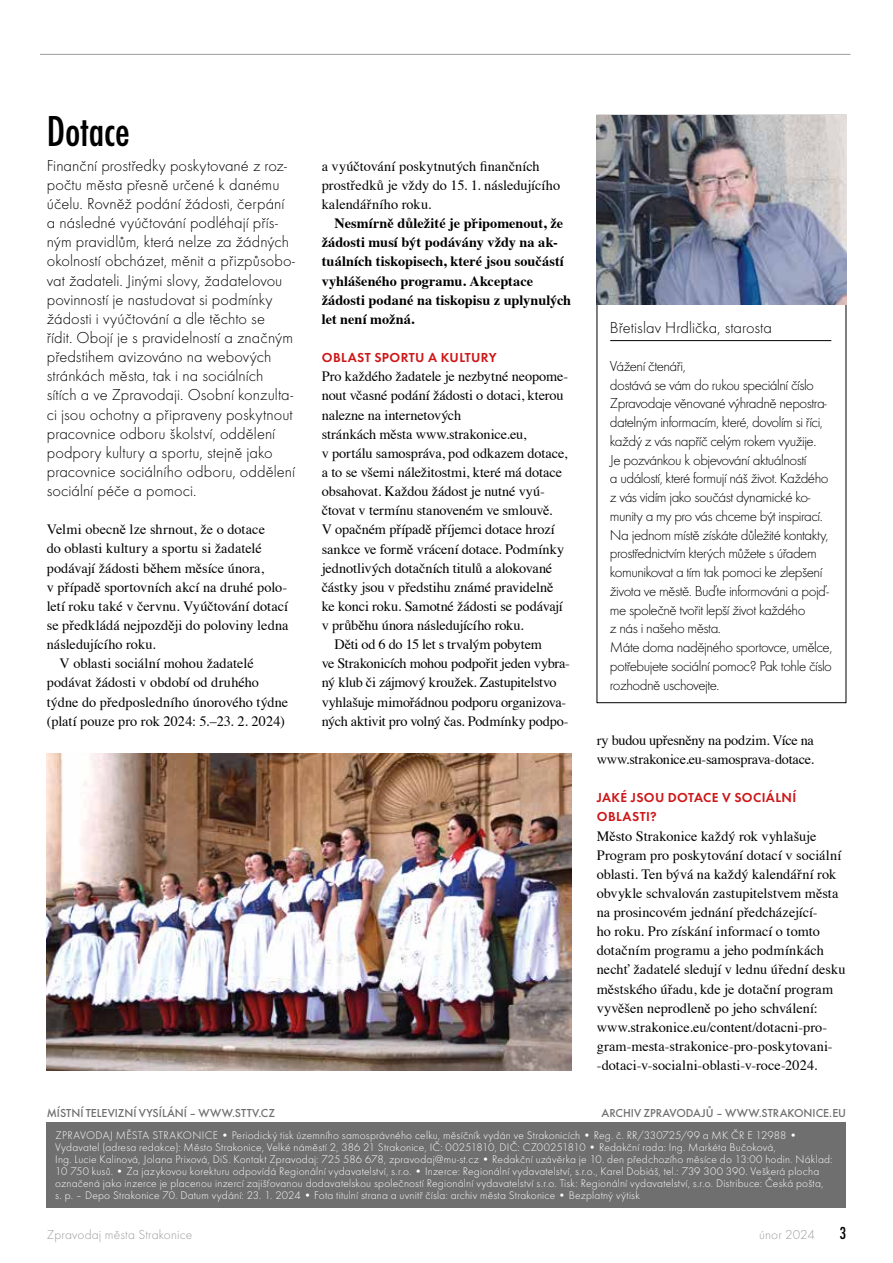
<style>
.page{position:relative;width:893px;height:1263px;background:#fff}
.page>*{position:absolute;margin:0;border:0;box-sizing:border-box;transform-origin:0 0}
.t1{font:500 condensed 45px "Futura TOT";letter-spacing:-.005em;color:#000}
.t2{font:500 condensed 18px "Futura TOT";color:#000}
.t3{font:16.5px/19.2px "Futura TOT Ligh";letter-spacing:.005em;color:#000}
.t4{font:15px/18.8px "Futura TOT Ligh";letter-spacing:-.035em;color:#000}
.t5{font:14.25px/19.2px "Times";color:#000}
.t6{font:700 14.25px/19.2px "Times";letter-spacing:.005em;color:#000}
.t7{font:14.25px/19.2px "Times";letter-spacing:-.02em;color:#000}
.t8{font:14.25px "Times";letter-spacing:-.025em;color:#000}
.t9{font:600 13.5px/19.2px "Futura TOT";letter-spacing:.03em;color:#cd1719}
.t10{font:13.5px "Futura TOT Ligh";letter-spacing:.01em;color:#9d9d9c}
.t11{font:500 12px "Futura TOT";color:#706f6f}
.t12{font:11.55px/12px "Futura TOT Ligh";letter-spacing:.015em;color:#fff}
</style>
<div class="page">
<div style="left:47px;top:1122px;width:799px;height:86px;background:#706f6f"></div>
<hr style="left:40px;top:54px;width:810px;height:1px;background:#9d9d9c">
<hr style="left:610px;top:340px;width:221px;height:1px;background:#000">
<img style="left:597px;top:115px;width:249px;height:190px">
<img style="left:47px;top:753px;width:524px;height:317px">
<h1 class="t1" style="left:47px;top:106px;width:85px">Dotace</h1>
<p class="t3" style="left:47px;top:156px;width:250px">Finanční prostředky poskytované z roz&shy;počtu města přesně určené k danému účelu. Rovněž podání žádosti, čerpání a následné vyúčtování podléhají přís&shy;ným pravidlům, která nelze za žádných okolností obcházet, měnit a přizpůsobo&shy;vat žadateli. Jinými slovy, žadatelovou povinností je nastudovat si podmínky žádosti i vyúčtování a dle těchto se<br>řídit. Obojí je s pravidelností a značným předstihem avizováno na webových stránkách města, tak i na sociálních sítích a ve Zpravodaji. Osobní konzulta&shy;ci jsou ochotny a připraveny poskytnout pracovnice odboru školství, oddělení podpory kultury a sportu, stejně jako pracovnice sociálního odboru, oddělení sociální péče a pomoci.</p>
<p class="t5" style="left:47px;top:519px;width:220px">Velmi obecně lze shrnout, že o dotace</p>
<p class="t5" style="left:47px;top:538px;width:217px">do oblasti kultury a sportu si žadatelé</p>
<p class="t5" style="left:47px;top:557px;width:219px">podávají žádosti během měsíce února,</p>
<p class="t5" style="left:47px;top:576px;width:242px">v případě sportovních akcí na druhé polo-</p>
<p class="t5" style="left:47px;top:595px;width:243px">letí roku také v červnu. Vyúčtování dotací</p>
<p class="t5" style="left:47px;top:614px;width:243px">se předkládá nejpozději do poloviny ledna</p>
<p class="t5" style="left:47px;top:633px;width:111px">následujícího roku.</p>
<p class="t5" style="left:60px;top:653px;width:196px">V oblasti sociální mohou žadatelé</p>
<p class="t5" style="left:47px;top:672px;width:214px">podávat žádosti v období od druhého</p>
<p class="t5" style="left:47px;top:691px;width:243px">týdne do předposledního únorového týdne</p>
<p class="t5" style="left:47px;top:710px;width:239px">(platí pouze pro rok 2024: 5.–23. 2. 2024)</p>
<p class="t5" style="left:322px;top:155px;width:240px">a vyúčtování poskytnutých finančních prostředků je vždy do 15. 1. následujícího kalendářního roku.</p>
<p class="t6" style="left:322px;top:212px;width:251px;text-indent:13px">Nesmírně důležité je připomenout, že žádosti musí být podávány vždy na ak&shy;tuálních tiskopisech, které jsou součástí vyhlášeného programu. Akceptace žádosti podané na tiskopisu z uplynulých let není možná.</p>
<p class="t9" style="left:322px;top:348px;width:176px">OBLAST SPORTU A KULTURY</p>
<p class="t5" style="left:322px;top:366px;width:248px">Pro každého žadatele je nezbytné neopome-</p>
<p class="t5" style="left:322px;top:385px;width:243px">nout včasné podání žádosti o dotaci, kterou</p>
<p class="t5" style="left:322px;top:404px;width:141px">nalezne na internetových</p>
<p class="t5" style="left:322px;top:423px;width:206px">stránkách města www.strakonice.eu,</p>
<p class="t5" style="left:322px;top:442px;width:247px">v portálu samospráva, pod odkazem dotace,</p>
<p class="t5" style="left:322px;top:461px;width:242px">a to se všemi náležitostmi, které má dotace</p>
<p class="t5" style="left:322px;top:480px;width:225px">obsahovat. Každou žádost je nutné vyú-</p>
<p class="t5" style="left:322px;top:500px;width:232px">čtovat v termínu stanoveném ve smlouvě.</p>
<p class="t5" style="left:322px;top:519px;width:234px">V opačném případě příjemci dotace hrozí</p>
<p class="t5" style="left:322px;top:538px;width:244px">sankce ve formě vrácení dotace. Podmínky</p>
<p class="t5" style="left:322px;top:557px;width:232px">jednotlivých dotačních titulů a alokované</p>
<p class="t5" style="left:322px;top:576px;width:233px">částky jsou v předstihu známé pravidelně</p>
<p class="t5" style="left:322px;top:595px;width:243px">ke konci roku. Samotné žádosti se podávají</p>
<p class="t5" style="left:322px;top:614px;width:204px">v průběhu února následujícího roku.</p>
<p class="t5" style="left:334px;top:634px;width:209px">Děti od 6 do 15 let s trvalým pobytem</p>
<p class="t7" style="left:322px;top:653px;width:250px">ve Strakonicích mohou podpořit jeden vybra-</p>
<p class="t8" style="left:322px;top:669px;width:236px">ný klub či zájmový kroužek. Zastupitelstvo</p>
<p class="t5" style="left:322px;top:691px;width:246px">vyhlašuje mimořádnou podporu organizova-</p>
<p class="t5" style="left:322px;top:710px;width:248px">ných aktivit pro volný čas. Podmínky podpo-</p>
<p class="t3" style="left:610px;top:318px;width:164px">Břetislav Hrdlička, starosta</p>
<p class="t4" style="left:610px;top:357px;width:224px">Vážení čtenáři,<br>dostává se vám do rukou speciální číslo Zpravodaje věnované výhradně nepostra&shy;datelným informacím, které, dovolím si říci, každý z vás napříč celým rokem využije.<br>Je pozvánkou k objevování aktuálností<br>a událostí, které formují náš život. Každého z vás vidím jako součást dynamické ko&shy;munity a my pro vás chceme být inspirací.<br>Na jednom místě získáte důležité kontakty, prostřednictvím kterých můžete s úřadem komunikovat a tím tak pomoci ke zlepšení života ve městě. Buďte informováni a pojď&shy;me společně tvořit lepší život každého<br>z nás i našeho města.<br>Máte doma nadějného sportovce, umělce, potřebujete sociální pomoc? Pak tohle číslo rozhodně uschovejte.</p>
<p class="t7" style="left:597px;top:729px;width:219px">ry budou upřesněny na podzim. Více na www.strakonice.eu-samosprava-dotace.</p>
<p class="t9" style="left:597px;top:788px;width:201px">JAKÉ JSOU DOTACE V SOCIÁLNÍ<br>OBLASTI?</p>
<p class="t5" style="left:597px;top:825px;width:250px">Město Strakonice každý rok vyhlašuje Program pro poskytování dotací v sociální oblasti. Ten bývá na každý kalendářní rok obvykle schvalován zastupitelstvem města na prosincovém jednání předcházející-<br>ho roku. Pro získání informací o tomto dotačním programu a jeho podmínkách nechť žadatelé sledují v lednu úřední desku městského úřadu, kde je dotační program vyvěšen neprodleně po jeho schválení: www.strakonice.eu/content/dotacni-pro&shy;gram-mesta-strakonice-pro-poskytovani--dotaci-v-socialni-oblasti-v-roce-2024.</p>
<p class="t11" style="left:47px;top:1106px;width:230px">MÍSTNÍ TELEVIZNÍ VYSÍLÁNÍ – WWW.STTV.CZ</p>
<p class="t11" style="left:602px;top:1106px;width:246px">ARCHIV ZPRAVODAJŮ – WWW.STRAKONICE.EU</p>
<p class="t12" style="left:55px;top:1129px;width:779px">ZPRAVODAJ MĚSTA STRAKONICE • Periodický tisk územního samosprávného celku, měsíčník vydán ve Strakonicích • Reg. č. RR/330725/99 a MK ČR E 12988 • Vydavatel (adresa redakce): Město Strakonice, Velké náměstí 2, 386 21 Strakonice, IČ: 00251810, DIČ: CZ00251810 • Redakční rada: Ing. Markéta Bučoková,<br>Ing. Lucie Kalinová, Jolana Prixová, DiS. Kontakt Zpravodaj: 725 586 678, zpravodaj@mu-st.cz • Redakční uzávěrka je 10. den předchozího měsíce do 13:00 hodin. Náklad:<br>10 750 kusů. • Za jazykovou korekturu odpovídá Regionální vydavatelství, s.r.o. • Inzerce: Regionální vydavatelství, s.r.o., Karel Dobiáš, tel.: 739 300 390. Veškerá plocha označená jako inzerce je placenou inzercí zajišťovanou dodavatelskou společností Regionální vydavatelství s.r.o. Tisk: Regionální vydavatelství, s.r.o. Distribuce: Česká pošta, s. p. – Depo Strakonice 70. Datum vydání: 23. 1. 2024 • Fota titulní strana a uvnitř čísla: archiv města Strakonice • Bezplatný výtisk</p>
<p class="t10" style="left:47px;top:1227px;width:147px">Zpravodaj města Strakonice</p>
<p class="t10" style="left:759px;top:1227px;width:57px">únor 2024</p>
<p class="t2" style="left:839px;top:1223px;width:8px">3</p>
</div>
